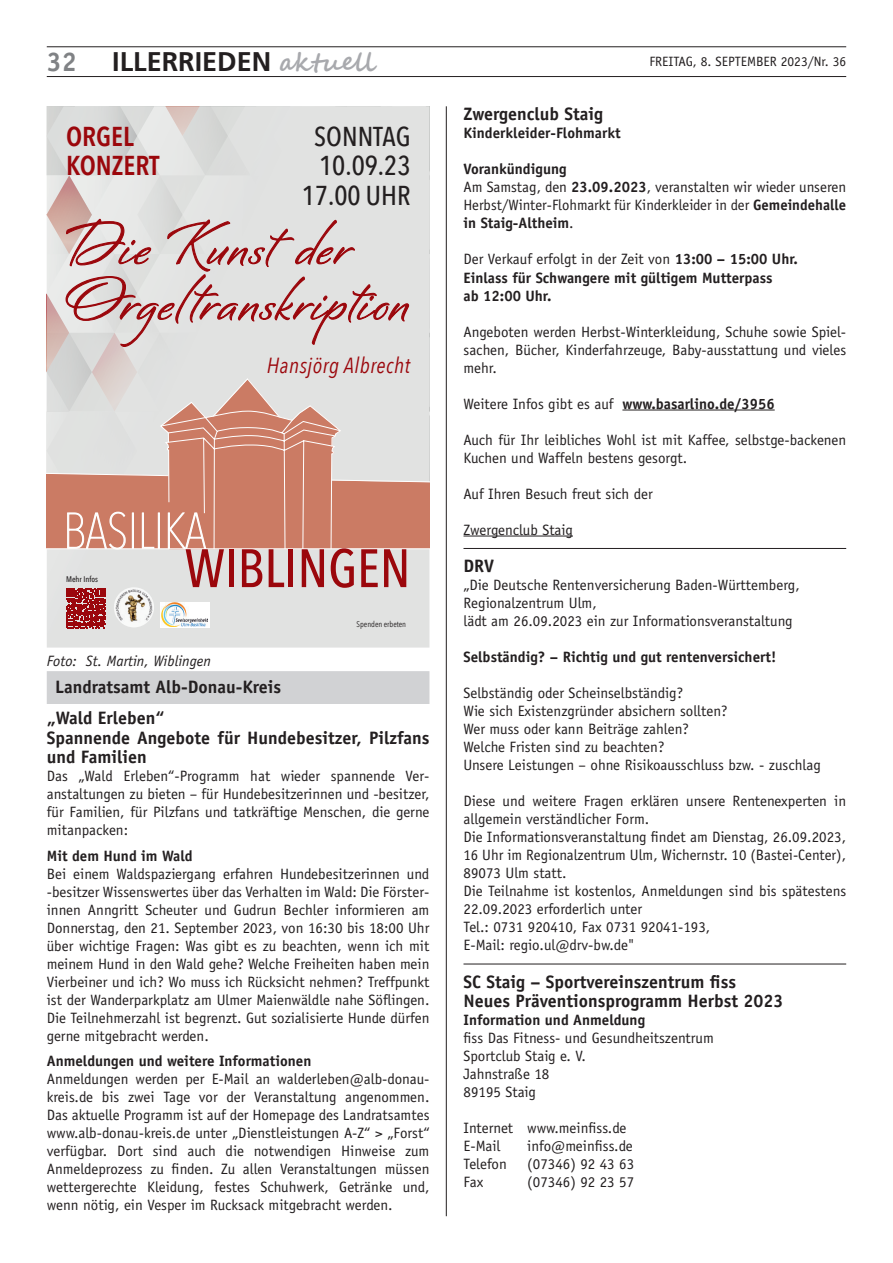
<style>
.page{position:relative;width:893px;height:1263px;background:#fff}
.page>*{position:absolute;margin:0;border:0;box-sizing:border-box;transform-origin:0 0}
.t1{font:55.05px/55.7px "Bianca";letter-spacing:.025em;color:#9b070c}
.t2{font:500 53.4px "Avenir Next Condensed";color:#9b070c}
.t3{font:500 27.3px/29.5px "Avenir Next Condensed";color:#231f20;text-align:right}
.t4{font:600 27.3px/29.5px "Avenir Next Condensed";color:#9b070c}
.t5{font:700 27px "Frutiger";color:#231f20}
.t6{font:700 27px "Officina Sans";color:#808285}
.t7{font:italic 21.75px "Avenir Next Condensed";letter-spacing:.025em;color:#9b070c}
.t8{font:700 18px/19.5px "Officina Sans";color:#231f20}
.t9{font:15px/18px "Officina Sans";color:#231f20}
.t10{font:700 15px/18px "Officina Sans";color:#231f20}
.t11{font:italic 15px "Officina Sans";color:#231f20}
.t12{font:13.5px "Officina Sans";color:#231f20}
.t13{font:8.25px "Avenir Next Condensed";color:#231f20}
.t14{font:500 8.25px "Avenir Next Condensed";color:#231f20}
.s1{font-family:"Segoe Script";font-size:25.5px;color:#a8a9ad}
.s2{font-weight:700}
.s3{font-weight:400}
</style>
<div class="page">
<hr style="left:47px;top:76px;width:799px;height:1px;background:#231f20">
<hr style="left:47px;top:47px;width:799px;height:1px;background:#231f20">
<hr style="left:446px;top:106px;width:1px;height:1110px;background:#231f20">
<div style="left:47px;top:550px;width:382px;height:98px;background:#e1e2e1"></div>
<svg style="left:47px;top:106px;width:382px;height:444px;background:#d9c4bf"></svg>
<svg style="left:66px;top:588px;width:40px;height:40px;background:#a62b2f"></svg>
<img style="left:114px;top:587px;width:40px;height:40px;border-radius:20px">
<svg style="left:160px;top:602px;width:50px;height:25px"></svg>
<img style="left:162px;top:603px;width:46px;height:23px">
<div style="left:47px;top:671px;width:382px;height:33px;background:#d1d2d4"></div>
<hr style="left:622px;top:410px;width:153px;height:1px;background:#231f20">
<hr style="left:463px;top:536px;width:110px;height:1px;background:#231f20">
<hr style="left:463px;top:548px;width:383px;height:1px;background:#231f20">
<hr style="left:463px;top:964px;width:383px;height:1px;background:#231f20">
<h3 class="t5" style="left:112px;top:46px;width:264px">ILLERRIEDEN <span class="s1">aktuell</span></h3>
<h3 class="t6" style="left:47px;top:45px;width:32px">32</h3>
<p class="t12" style="left:649px;top:53px;width:198px">FREITAG, 8. SEPTEMBER 2023/Nr. 36</p>
<h3 class="t4" style="left:66px;top:121px;width:95px">ORGEL<br>KONZERT</h3>
<h3 class="t3" style="left:302px;top:122px;width:110px">SONNTAG<br>10.09.23<br>17.00 UHR</h3>
<h1 class="t1" style="left:66px;top:221px;width:344px">Die Kunst der<br>Orgeltranskription</h1>
<h3 class="t7" style="left:267px;top:352px;width:145px">Hansjörg Albrecht</h3>
<p class="t14" style="left:66px;top:574px;width:34px">Mehr Infos</p>
<h2 class="t2" style="left:185px;top:536px;width:227px">WIBLINGEN</h2>
<p class="t13" style="left:356px;top:617px;width:51px">Spenden erbeten</p>
<p class="t11" style="left:47px;top:652px;width:166px">Foto: St. Martin, Wiblingen</p>
<p class="t8" style="left:47px;top:671px;width:236px;line-height:31.2px;text-indent:9px">Landratsamt Alb-Donau-Kreis „Wald Erleben“</p>
<p class="t8" style="left:47px;top:727px;width:384px">Spannende Angebote für Hundebesitzer, Pilzfans und Familien</p>
<p class="t9" style="left:47px;top:767px;width:384px;text-align:justify">Das „Wald Erleben“-Programm hat wieder spannende Ver&shy;anstaltungen zu bieten – für Hundebesitzerinnen und -besitzer, für Familien, für Pilzfans und tatkräftige Menschen, die gerne mitanpacken:</p>
<p class="t10" style="left:47px;top:846px;width:147px">Mit dem Hund im Wald</p>
<p class="t9" style="left:47px;top:864px;width:384px;text-align:justify">Bei einem Waldspaziergang erfahren Hundebesitzerinnen und -besitzer Wissenswertes über das Verhalten im Wald: Die Förster&shy;innen Anngritt Scheuter und Gudrun Bechler informieren am Donnerstag, den 21. September 2023, von 16:30 bis 18:00 Uhr über wichtige Fragen: Was gibt es zu beachten, wenn ich mit meinem Hund in den Wald gehe? Welche Freiheiten haben mein Vierbeiner und ich? Wo muss ich Rücksicht nehmen? Treffpunkt ist der Wanderparkplatz am Ulmer Maienwäldle nahe Söflingen.<br>Die Teilnehmerzahl ist begrenzt. Gut sozialisierte Hunde dürfen gerne mitgebracht werden.</p>
<p class="t10" style="left:47px;top:1052px;width:266px">Anmeldungen und weitere Informationen</p>
<p class="t9" style="left:47px;top:1070px;width:384px;text-align:justify">Anmeldungen werden per E-Mail an walderleben@alb-donau&shy;kreis.de bis zwei Tage vor der Veranstaltung angenommen.<br>Das aktuelle Programm ist auf der Homepage des Landratsamtes www.alb-donau-kreis.de unter „Dienstleistungen A-Z“ &gt; „Forst“ verfügbar. Dort sind auch die notwendigen Hinweise zum Anmeldeprozess zu finden. Zu allen Veranstaltungen müssen wettergerechte Kleidung, festes Schuhwerk, Getränke und, wenn nötig, ein Vesper im Rucksack mitgebracht werden.</p>
<p class="t8" style="left:463px;top:104px;width:141px">Zwergenclub Staig</p>
<p class="t10" style="left:463px;top:124px;width:159px">Kinderkleider-Flohmarkt</p>
<p class="t9" style="left:463px;top:160px;width:384px"><span class="s2">Vorankündigung<br></span>Am Samstag, den <span class="s2">23.09.2023</span>, veranstalten wir wieder unseren Herbst/Winter-Flohmarkt für Kinderkleider in der <span class="s2">Gemeindehalle in Staig-Altheim</span>.</p>
<p class="t10" style="left:463px;top:250px;width:336px"><span class="s3">Der Verkauf erfolgt in der Zeit von</span> 13:00 – 15:00 Uhr.<br>Einlass für Schwangere mit gültigem Mutterpass<br>ab 12:00 Uhr.</p>
<p class="t9" style="left:463px;top:322px;width:384px;text-align:justify">Angeboten werden Herbst-Winterkleidung, Schuhe sowie Spiel&shy;sachen, Bücher, Kinderfahrzeuge, Baby-ausstattung und vieles mehr.</p>
<p class="t9" style="left:463px;top:394px;width:313px">Weitere Infos gibt es auf <span class="s2">www.basarlino.de/3956</span></p>
<p class="t9" style="left:463px;top:430px;width:384px">Auch für Ihr leibliches Wohl ist mit Kaffee, selbstge-backenen<br>Kuchen und Waffeln bestens gesorgt.</p>
<p class="t9" style="left:463px;top:484px;width:191px">Auf Ihren Besuch freut sich der</p>
<p class="t9" style="left:463px;top:520px;width:111px">Zwergenclub Staig</p>
<p class="t8" style="left:463px;top:556px;width:32px">DRV</p>
<p class="t9" style="left:463px;top:576px;width:338px">„Die Deutsche Rentenversicherung Baden-Württemberg,<br>Regionalzentrum Ulm,<br>lädt am 26.09.2023 ein zur Informationsveranstaltung</p>
<p class="t10" style="left:463px;top:648px;width:314px">Selbständig? – Richtig und gut rentenversichert!</p>
<p class="t9" style="left:463px;top:684px;width:359px">Selbständig oder Scheinselbständig?<br>Wie sich Existenzgründer absichern sollten?<br>Wer muss oder kann Beiträge zahlen?<br>Welche Fristen sind zu beachten?<br>Unsere Leistungen – ohne Risikoausschluss bzw. - zuschlag</p>
<p class="t9" style="left:463px;top:792px;width:384px">Diese und weitere Fragen erklären unsere Rentenexperten in allgemein verständlicher Form.<br>Die Informationsveranstaltung findet am Dienstag, 26.09.2023, 16 Uhr im Regionalzentrum Ulm, Wichernstr. 10 (Bastei-Center), 89073 Ulm statt.<br>Die Teilnahme ist kostenlos, Anmeldungen sind bis spätestens 22.09.2023 erforderlich unter<br>Tel.: 0731 920410, Fax 0731 92041-193,<br>E-Mail: regio.ul@drv-bw.de"</p>
<p class="t8" style="left:463px;top:971px;width:322px">SC Staig – Sportvereinszentrum fiss<br>Neues Präventionsprogramm Herbst 2023</p>
<p class="t10" style="left:463px;top:1011px;width:183px">Information und Anmeldung</p>
<p class="t9" style="left:463px;top:1029px;width:252px">fiss Das Fitness- und Gesundheitszentrum<br>Sportclub Staig e. V.<br>Jahnstraße 18<br>89195 Staig</p>
<p class="t9" style="left:463px;top:1119px;width:165px">Internet www.meinfiss.de<br>E-Mail</p>
<p class="t9" style="left:527px;top:1137px;width:107px">info@meinfiss.de</p>
<p class="t9" style="left:463px;top:1155px;width:45px">Telefon</p>
<p class="t9" style="left:527px;top:1155px;width:108px">(07346) 92 43 63</p>
<p class="t9" style="left:463px;top:1173px;width:21px">Fax</p>
<p class="t9" style="left:527px;top:1173px;width:108px">(07346) 92 23 57</p>
</div>
